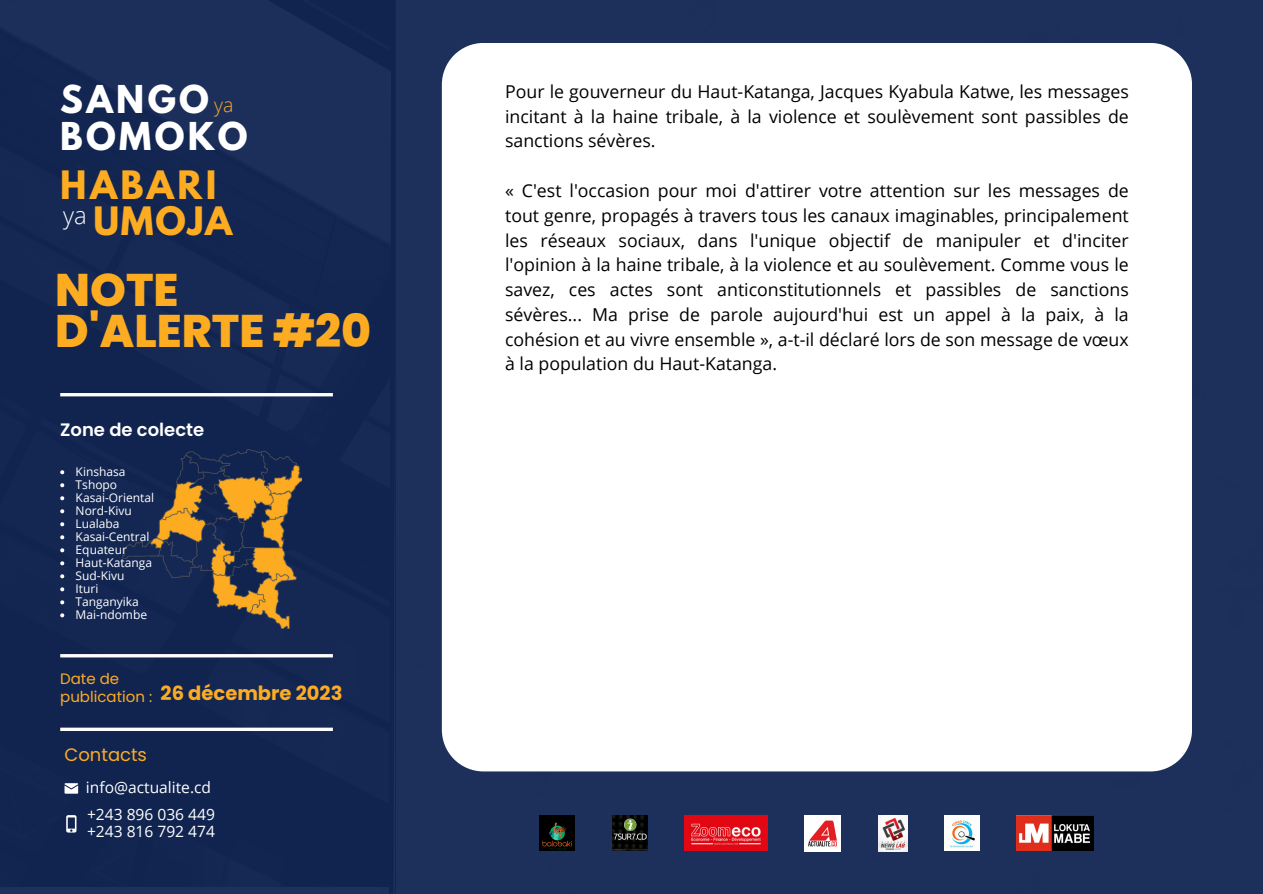
<style>
.page{position:relative;width:1263px;height:894px;background:#fff}
.page>*{position:absolute;margin:0;border:0;box-sizing:border-box;transform-origin:0 0}
.t1{font:800 45.6px "Poppins";color:#fdac22}
.t2{font:700 34.65px "League Spartan";letter-spacing:.095em;color:#fdac22}
.t3{font:700 34.05px "League Spartan";letter-spacing:.095em;color:#fff}
.t4{font:300 23.85px "Open Sans";color:#fff}
.t5{font:700 19.5px "Poppins";color:#fdac22}
.t6{font:300 19.5px "Open Sans";color:#fdac22}
.t7{font:600 18px "Poppins";color:#fff}
.t8{font:18px "Poppins";color:#fdac22}
.t9{font:17.7px/24.8px "Open Sans";color:#000;text-align:justify}
.t10{font:15.6px "Open Sans";color:#fff}
.t11{font:15px/18px "Poppins";color:#fdac22}
.t12{font:12px "Open Sans";color:#fff}
</style>
<div class="page">
<div style="left:0;top:0;width:396px;height:893px;background:#122654"></div>
<div style="left:396px;top:0;width:867px;height:893px;background:#1d305c"></div>
<div style="left:442px;top:43px;width:750px;height:728px;background:#fff"></div>
<hr style="left:60px;top:393px;width:273px;height:3px;background:#fff">
<svg style="left:65px;top:783px;width:13px;height:10px"></svg>
<svg style="left:66px;top:815px;width:10px;height:17px"></svg>
<img style="left:878px;top:815px;width:29px;height:35px">
<img style="left:805px;top:815px;width:36px;height:35px">
<img style="left:685px;top:815px;width:83px;height:34px">
<img style="left:612px;top:815px;width:35px;height:34px">
<img style="left:540px;top:815px;width:35px;height:34px">
<img style="left:945px;top:815px;width:35px;height:34px">
<img style="left:1017px;top:815px;width:76px;height:34px">
<img style="left:123px;top:450px;width:179px;height:178px">
<svg style="left:60px;top:470px;width:4px;height:4px"></svg>
<svg style="left:60px;top:483px;width:4px;height:4px"></svg>
<svg style="left:60px;top:496px;width:4px;height:4px"></svg>
<svg style="left:60px;top:509px;width:4px;height:4px"></svg>
<svg style="left:60px;top:522px;width:4px;height:4px"></svg>
<svg style="left:60px;top:535px;width:4px;height:4px"></svg>
<svg style="left:60px;top:548px;width:4px;height:4px"></svg>
<svg style="left:60px;top:561px;width:4px;height:4px"></svg>
<svg style="left:60px;top:574px;width:4px;height:4px"></svg>
<svg style="left:60px;top:587px;width:4px;height:4px"></svg>
<svg style="left:60px;top:600px;width:4px;height:4px"></svg>
<svg style="left:60px;top:613px;width:4px;height:4px"></svg>
<hr style="left:60px;top:654px;width:273px;height:3px;background:#fff">
<hr style="left:60px;top:727px;width:273px;height:3px;background:#fff">
<p class="t3" style="left:60px;top:83px;width:150px">SANGO</p>
<p class="t3" style="left:60px;top:119px;width:189px">BOMOKO</p>
<p class="t6" style="left:214px;top:91px;width:21px">ya</p>
<p class="t2" style="left:60px;top:167px;width:158px">HABARI</p>
<p class="t4" style="left:63px;top:199px;width:25px">ya</p>
<p class="t2" style="left:94px;top:204px;width:140px">UMOJA</p>
<p class="t1" style="left:55px;top:258px;width:125px">NOTE</p>
<p class="t1" style="left:55px;top:298px;width:317px">D'ALERTE #20</p>
<p class="t7" style="left:60px;top:417px;width:146px">Zone de colecte</p>
<p class="t12" style="left:76px;top:463px;width:51px">Kinshasa</p>
<p class="t12" style="left:76px;top:476px;width:43px">Tshopo</p>
<p class="t12" style="left:76px;top:489px;width:80px">Kasai-Oriental</p>
<p class="t12" style="left:76px;top:502px;width:58px">Nord-Kivu</p>
<p class="t12" style="left:76px;top:515px;width:45px">Lualaba</p>
<p class="t12" style="left:76px;top:528px;width:75px">Kasai-Central</p>
<p class="t12" style="left:76px;top:541px;width:53px">Equateur</p>
<p class="t12" style="left:76px;top:554px;width:78px">Haut-Katanga</p>
<p class="t12" style="left:76px;top:567px;width:50px">Sud-Kivu</p>
<p class="t12" style="left:76px;top:580px;width:24px">Ituri</p>
<p class="t12" style="left:76px;top:593px;width:65px">Tanganyika</p>
<p class="t12" style="left:76px;top:606px;width:73px">Mai-ndombe</p>
<p class="t11" style="left:60px;top:669px;width:94px">Date de publication :</p>
<p class="t5" style="left:161px;top:679px;width:183px">26 décembre 2023</p>
<p class="t8" style="left:65px;top:741px;width:84px">Contacts</p>
<p class="t10" style="left:86px;top:776px;width:127px">info@actualite.cd</p>
<p class="t10" style="left:87px;top:803px;width:129px">+243 896 036 449</p>
<p class="t10" style="left:87px;top:820px;width:129px">+243 816 792 474</p>
<p class="t9" style="left:505px;top:79px;width:625px">Pour le gouverneur du Haut-Katanga, Jacques Kyabula Katwe, les messages incitant à la haine tribale, à la violence et soulèvement sont passibles de sanctions sévères.</p>
<p class="t9" style="left:505px;top:178px;width:625px">« C'est l'occasion pour moi d'attirer votre attention sur les messages de tout genre, propagés à travers tous les canaux imaginables, principalement les réseaux sociaux, dans l'unique objectif de manipuler et d'inciter l'opinion à la haine tribale, à la violence et au soulèvement. Comme vous le savez, ces actes sont anticonstitutionnels et passibles de sanctions sévères... Ma prise de parole aujourd'hui est un appel à la paix, à la cohésion et au vivre ensemble », a-t-il déclaré lors de son message de vœux à la population du Haut-Katanga.</p>
</div>
